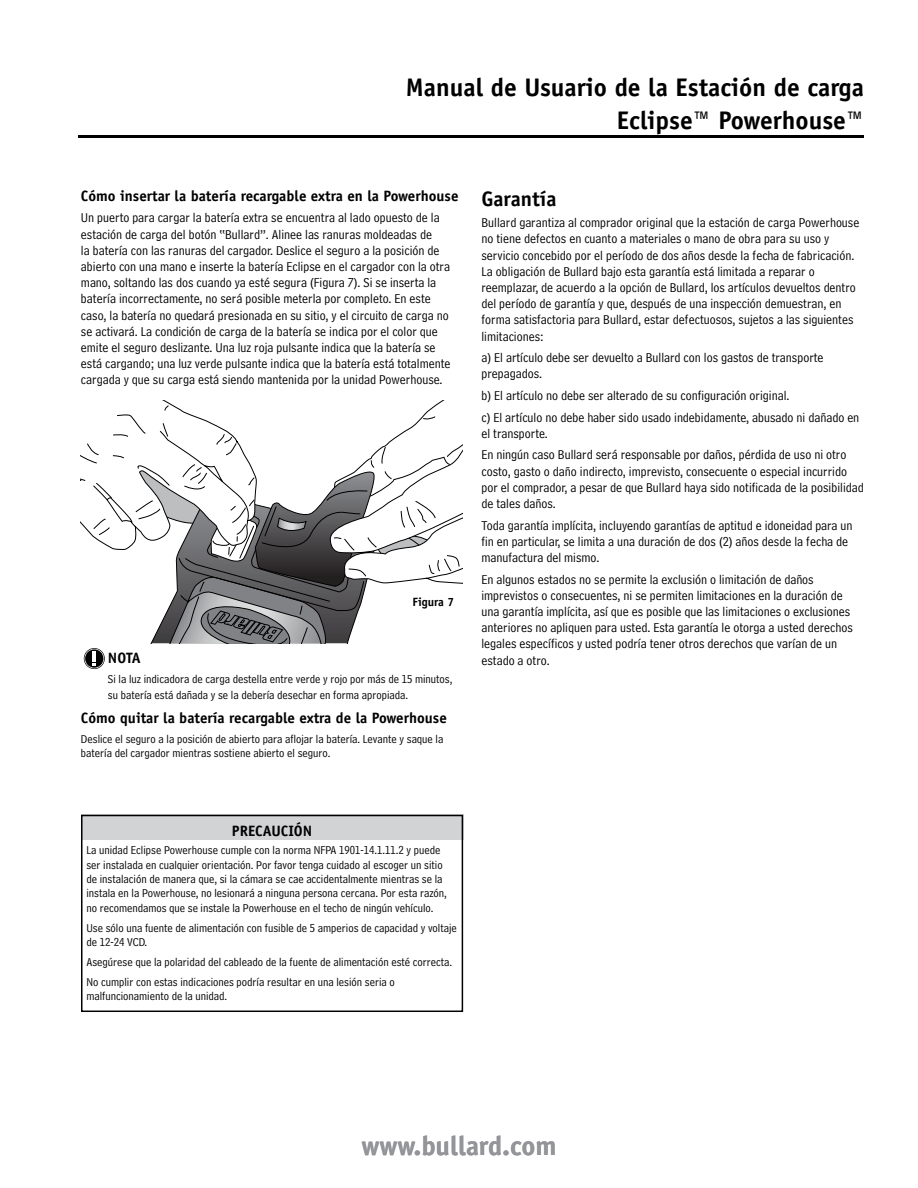
<style>
.page{position:relative;width:918px;height:1188px;background:#fff}
.page>*{position:absolute;margin:0;border:0;box-sizing:border-box;transform-origin:0 0}
.t1{font:700 27px "Officina Sans";color:#939598}
.t2{font:700 25.5px/32.4px "Officina Sans";color:#000;text-align:right}
.t3{font:700 21px "Officina Sans";color:#000}
.t4{font:700 15px "Officina Sans";color:#000}
.t5{font:13.5px/16.2px "Bell Centennial Address";color:#000}
.t6{font:12px/14.4px "Bell Centennial Address";color:#000}
.t7{font:700 12px "Officina Sans";color:#000}
</style>
<div class="page">
<hr style="left:78px;top:135px;width:786px;height:3px;background:#000">
<svg style="left:81px;top:400px;width:381px;height:269px"></svg>
<div style="left:82px;top:814px;width:382px;height:26px;background:#d1d3d4"></div>
<div style="left:81px;top:815px;width:382px;height:197px;border:2px solid #000"></div>
<h2 class="t2" style="left:406px;top:71px;width:460px">Manual de Usuario de la Estación de carga<br>Eclipse™ Powerhouse™</h2>
<p class="t4" style="left:81px;top:186px;width:379px">Cómo insertar la batería recargable extra en la Powerhouse</p>
<p class="t5" style="left:81px;top:210px;width:371px">Un puerto para cargar la batería extra se encuentra al lado opuesto de la estación de carga del botón “Bullard”. Alinee las ranuras moldeadas de<br>la batería con las ranuras del cargador. Deslice el seguro a la posición de abierto con una mano e inserte la batería Eclipse en el cargador con la otra mano, soltando las dos cuando ya esté segura (Figura 7). Si se inserta la batería incorrectamente, no será posible meterla por completo. En este caso, la batería no quedará presionada en su sitio, y el circuito de carga no se activará. La condición de carga de la batería se indica por el color que emite el seguro deslizante. Una luz roja pulsante indica que la batería se está cargando; una luz verde pulsante indica que la batería está totalmente cargada y que su carga está siendo mantenida por la unidad Powerhouse.</p>
<p class="t7" style="left:412px;top:595px;width:43px">Figura 7</p>
<p class="t4" style="left:108px;top:649px;width:34px">NOTA</p>
<p class="t6" style="left:108px;top:671px;width:346px;line-height:16.2px">Si la luz indicadora de carga destella entre verde y rojo por más de 15 minutos, su batería está dañada y se la debería desechar en forma apropiada.</p>
<p class="t4" style="left:81px;top:708px;width:367px">Cómo quitar la batería recargable extra de la Powerhouse</p>
<p class="t6" style="left:81px;top:731px;width:364px">Deslice el seguro a la posición de abierto para aflojar la batería. Levante y saque la batería del cargador mientras sostiene abierto el seguro.</p>
<h3 class="t3" style="left:481px;top:185px;width:77px">Garantía</h3>
<p class="t5" style="left:481px;top:215px;width:379px">Bullard garantiza al comprador original que la estación de carga Powerhouse no tiene defectos en cuanto a materiales o mano de obra para su uso y servicio concebido por el período de dos años desde la fecha de fabricación.<br>La obligación de Bullard bajo esta garantía está limitada a reparar o reemplazar, de acuerdo a la opción de Bullard, los artículos devueltos dentro del período de garantía y que, después de una inspección demuestran, en forma satisfactoria para Bullard, estar defectuosos, sujetos a las siguientes limitaciones:</p>
<p class="t5" style="left:481px;top:350px;width:344px">a) El artículo debe ser devuelto a Bullard con los gastos de transporte prepagados.</p>
<p class="t5" style="left:481px;top:385px;width:379px;line-height:21.6px">b) El artículo no debe ser alterado de su configuración original.<br>c) El artículo no debe haber sido usado indebidamente, abusado ni dañado en</p>
<p class="t5" style="left:481px;top:422px;width:366px;line-height:21.6px">el transporte.<br>En ningún caso Bullard será responsable por daños, pérdida de uso ni otro</p>
<p class="t5" style="left:481px;top:463px;width:384px">costo, gasto o daño indirecto, imprevisto, consecuente o especial incurrido por el comprador, a pesar de que Bullard haya sido notificada de la posibilidad de tales daños.</p>
<p class="t5" style="left:481px;top:517px;width:373px">Toda garantía implícita, incluyendo garantías de aptitud e idoneidad para un fin en particular, se limita a una duración de dos (2) años desde la fecha de manufactura del mismo.</p>
<p class="t5" style="left:481px;top:571px;width:373px">En algunos estados no se permite la exclusión o limitación de daños imprevistos o consecuentes, ni se permiten limitaciones en la duración de una garantía implícita, así que es posible que las limitaciones o exclusiones anteriores no apliquen para usted. Esta garantía le otorga a usted derechos legales específicos y usted podría tener otros derechos que varían de un estado a otro.</p>
<p class="t4" style="left:232px;top:821px;width:82px">PRECAUCIÓN</p>
<p class="t6" style="left:86px;top:843px;width:362px">La unidad Eclipse Powerhouse cumple con la norma NFPA 1901-14.1.11.2 y puede ser instalada en cualquier orientación. Por favor tenga cuidado al escoger un sitio de instalación de manera que, si la cámara se cae accidentalmente mientras se la instala en la Powerhouse, no lesionará a ninguna persona cercana. Por esta razón, no recomendamos que se instale la Powerhouse en el techo de ningún vehículo.</p>
<p class="t6" style="left:86px;top:921px;width:372px">Use sólo una fuente de alimentación con fusible de 5 amperios de capacidad y voltaje de 12-24 VCD.</p>
<p class="t6" style="left:86px;top:952px;width:367px;line-height:19.8px">Asegúrese que la polaridad del cableado de la fuente de alimentación esté correcta.<br>No cumplir con estas indicaciones podría resultar en una lesión seria o</p>
<p class="t6" style="left:86px;top:989px;width:142px">malfuncionamiento de la unidad.</p>
<h1 class="t1" style="left:361px;top:1129px;width:197px">www.bullard.com</h1>
</div>
